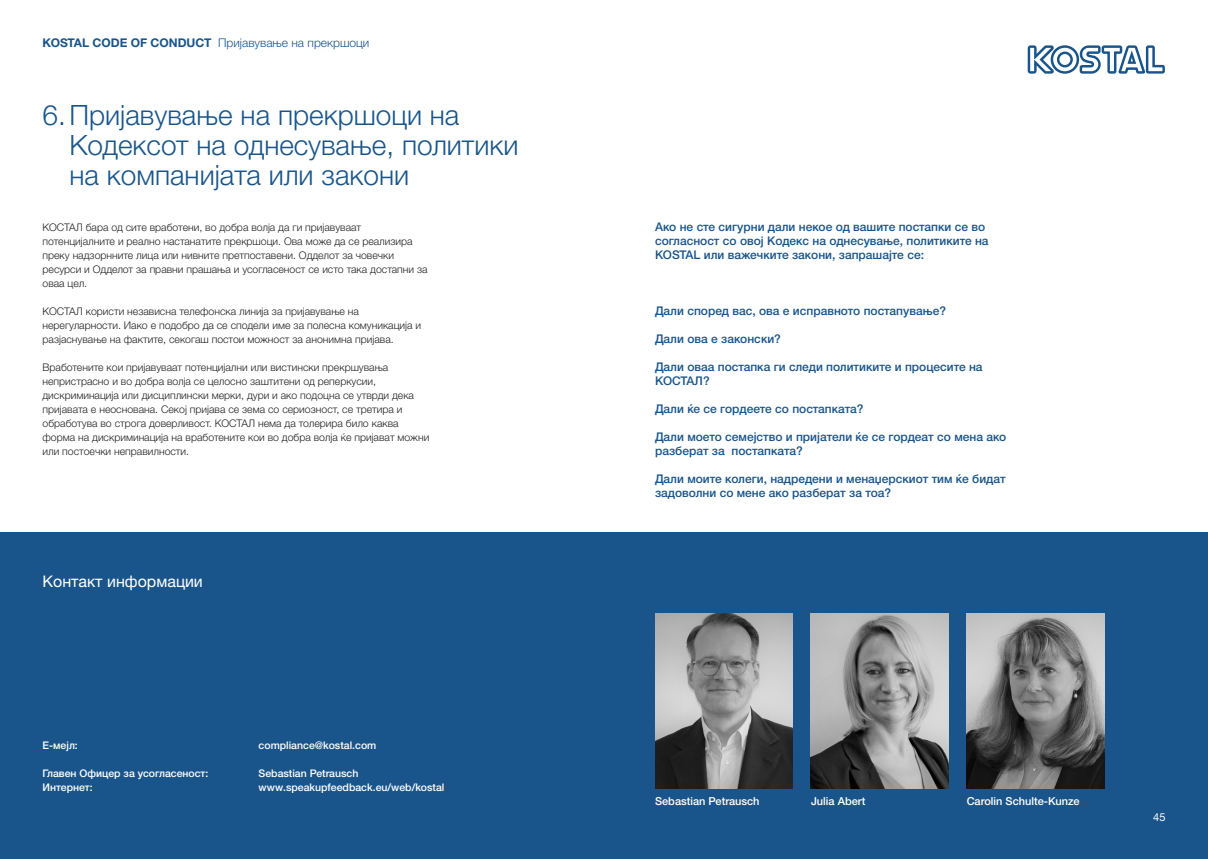
<style>
.page{position:relative;width:1208px;height:859px;background:#fff}
.page>*{position:absolute;margin:0;border:0;box-sizing:border-box;transform-origin:0 0}
.t1{font:300 28px/30.2px "Helvetica Neue LTW1 G";color:#19558b}
.t2{font:16px "Helvetica Neue LTW1 G";color:#fff}
.fliesstext{font:500 12px/14px "Helvetica Neue LTW1 G";color:#19558b}
.t3{font:300 12px "Helvetica Neue LTW1 G";color:#19558b}
.t4{font:500 11px "Helvetica Neue LTW1 G";color:#fff}
.t5{font:11px "Helvetica Neue LTW1 G";color:#fff}
.fliesstext-2{font:300 10.5px/14px "Helvetica Neue LTW1 G";color:#231f20}
.fliesstext-3{font:500 10.5px "Helvetica Neue LTW1 G";color:#fff}
.s1{font-weight:700}
</style>
<div class="page">
<div style="left:0;top:533px;width:1208px;height:326px;background:#19558b"></div>
<img style="left:655px;top:614px;width:137px;height:175px">
<img style="left:811px;top:614px;width:137px;height:175px">
<img style="left:966px;top:614px;width:138px;height:175px">
<svg style="left:1027px;top:45px;width:137px;height:29px"></svg>
<p class="t3" style="left:43px;top:35px;width:328px"><span class="s1">KOSTAL CODE OF CONDUCT</span> Пријавување на прекршоци</p>
<p class="t1" style="left:69px;top:100px;width:450px;text-indent:-27px">6.Пријавување на прекршоци на<br>Кодексот на однесување, политики на компанијата или закони</p>
<p class="fliesstext-2" style="left:43px;top:220px;width:386px">КОСТАЛ бара од сите вработени, во добра волја да ги пријавуваат потенцијалните и реално настанатите прекршоци. Ова може да се реализира преку надзорнните лица или нивните претпоставени. Одделот за човечки ресурси и Одделот за правни прашања и усогласеност се исто така достапни за оваа цел.</p>
<p class="fliesstext-2" style="left:43px;top:304px;width:380px">КОСТАЛ користи независна телефонска линија за пријавување на нерегуларности. Иако е подобро да се сподели име за полесна комуникација и разјаснување на фактите, секогаш постои можност за анонимна пријава.</p>
<p class="fliesstext-2" style="left:43px;top:360px;width:388px">Вработените кои пријавуваат потенцијални или вистински прекршувања непристрасно и во добра волја се целосно заштитени од реперкусии, дискриминација или дисциплински мерки, дури и ако подоцна се утврди дека пријавата е неоснована. Секој пријава се зема со сериозност, се третира и обработува во строга доверливост. КОСТАЛ нема да толерира било каква форма на дискриминација на вработените кои во добра волја ќе пријават можни или постоечки неправилности.</p>
<h3 class="t2" style="left:43px;top:571px;width:162px">Контакт информации</h3>
<p class="fliesstext-3" style="left:43px;top:739px;width:37px">Е-мејл:</p>
<p class="fliesstext-3" style="left:259px;top:739px;width:119px">compliance@kostal.com</p>
<p class="fliesstext-3" style="left:43px;top:767px;width:167px">Главен Офицер за усогласеност:</p>
<p class="fliesstext-3" style="left:259px;top:767px;width:101px">Sebastian Petrausch</p>
<p class="fliesstext-3" style="left:43px;top:781px;width:52px">Интернет:</p>
<p class="fliesstext-3" style="left:259px;top:781px;width:187px">www.speakupfeedback.eu/web/kostal</p>
<p class="fliesstext" style="left:655px;top:220px;width:335px">Ако не сте сигурни дали некое од вашите постапки се во согласност со овој Кодекс на однесување, политиките на<br>KOSTAL или важечките закони, запрашајте се:</p>
<p class="fliesstext" style="left:655px;top:304px;width:292px">Дали според вас, ова е исправното постапување?</p>
<p class="fliesstext" style="left:655px;top:332px;width:127px">Дали ова е законски?</p>
<p class="fliesstext" style="left:655px;top:360px;width:329px">Дали оваа постапка ги следи политиките и процесите на<br>КОСТАЛ?</p>
<p class="fliesstext" style="left:655px;top:402px;width:210px">Дали ќе се гордеете со постапката?</p>
<p class="fliesstext" style="left:655px;top:430px;width:353px">Дали моето семејство и пријатели ќе се гордеат со мена ако разберат за постапката?</p>
<p class="fliesstext" style="left:655px;top:472px;width:352px">Дали моите колеги, надредени и менаџерскиот тим ќе бидат задоволни со мене ако разберат за тоа?</p>
<p class="t4" style="left:655px;top:794px;width:106px">Sebastian Petrausch</p>
<p class="t4" style="left:811px;top:794px;width:56px">Julia Abert</p>
<p class="t4" style="left:966px;top:794px;width:114px">Carolin Schulte-Kunze</p>
<p class="t5" style="left:1153px;top:810px;width:14px">45</p>
</div>
